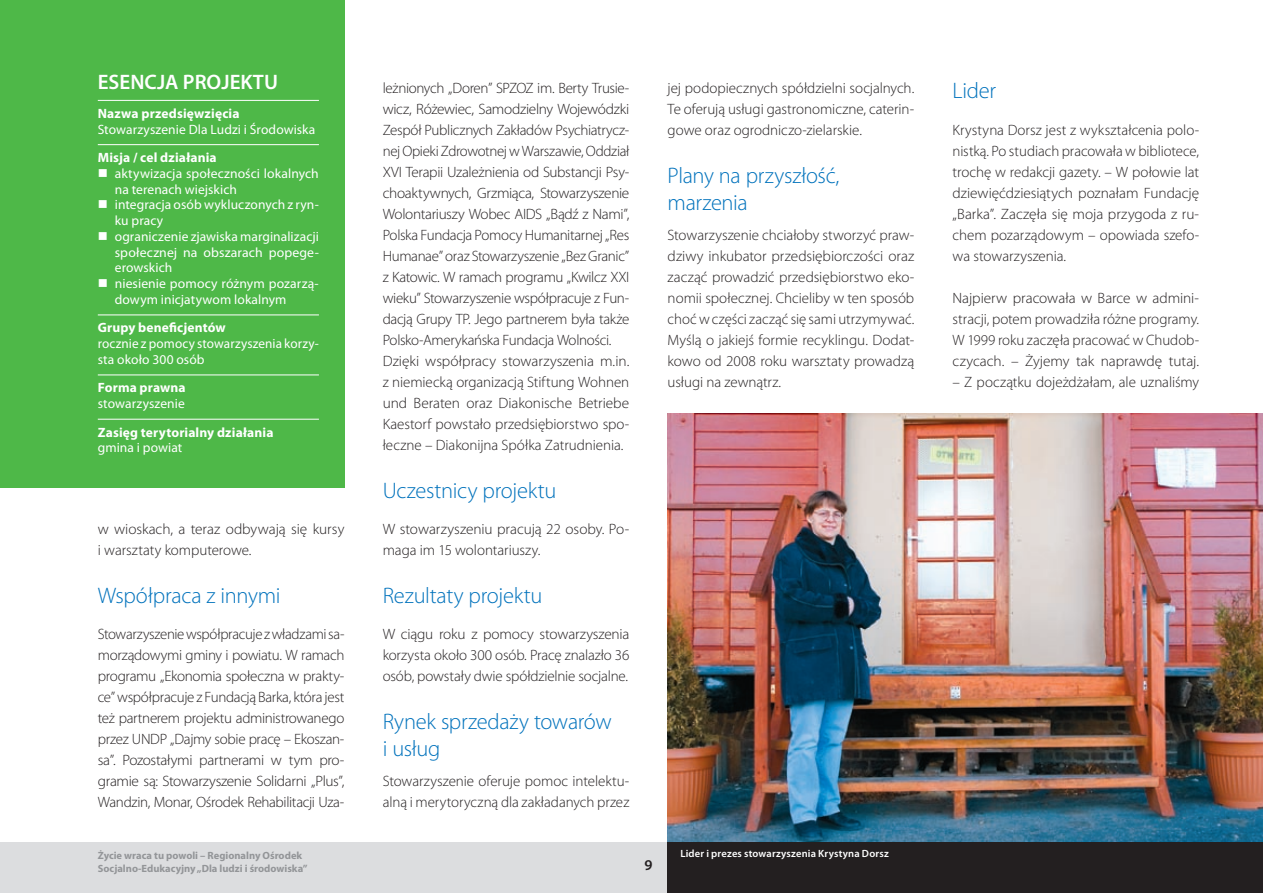
<style>
.page{position:relative;width:1263px;height:893px;background:#fff}
.page>*{position:absolute;margin:0;border:0;box-sizing:border-box;transform-origin:0 0}
.t1{font:300 22.5px/27px "Myriad Pro";letter-spacing:-.01em;color:#0072bc}
.t2{font:600 21px "Myriad Pro";color:#fff}
.t3{font:300 15px/21px "Myriad Pro";letter-spacing:-.01em;color:#231f20;text-align:justify}
.t4{font:13.5px/15.8px "Myriad Pro";letter-spacing:.005em;color:#fff}
.t5{font:700 13.5px "Myriad Pro";letter-spacing:.01em;color:#fff}
.t6{font:700 10.5px "Myriad Pro";color:#939598}
.t7{font:600 10.5px "Myriad Pro";letter-spacing:.02em;color:#fff}
</style>
<div class="page">
<div style="left:0;top:842px;width:668px;height:51px;background:#dcdddf"></div>
<div style="left:0;top:0;width:344px;height:488px;background:#4eb848"></div>
<hr style="left:98px;top:100px;width:221px;height:1px;background:#fff">
<hr style="left:98px;top:144px;width:221px;height:1px;background:#fff">
<hr style="left:98px;top:315px;width:221px;height:1px;background:#fff">
<hr style="left:98px;top:375px;width:221px;height:1px;background:#fff">
<hr style="left:98px;top:419px;width:221px;height:1px;background:#fff">
<div style="left:668px;top:842px;width:595px;height:51px;background:#231f20"></div>
<img style="left:668px;top:414px;width:595px;height:428px">
<h2 class="t2" style="left:98px;top:69px;width:182px">ESENCJA PROJEKTU</h2>
<p class="t5" style="left:98px;top:104px;width:143px">Nazwa przedsięwzięcia</p>
<p class="t4" style="left:98px;top:121px;width:219px">Stowarzyszenie Dla Ludzi i Środowiska</p>
<p class="t5" style="left:98px;top:149px;width:120px">Misja / cel działania</p>
<p class="t4" style="left:115px;top:165px;width:205px;text-indent:-17px">■ aktywizacja społeczności lokalnych na terenach wiejskich</p>
<p class="t4" style="left:115px;top:197px;width:206px;text-indent:-17px">■ integracja osób wykluczonych z ryn&shy;ku pracy</p>
<p class="t4" style="left:115px;top:228px;width:206px;text-align:justify;text-indent:-17px">■ ograniczenie zjawiska marginalizacji społecznej na obszarach popege&shy;erowskich</p>
<p class="t4" style="left:115px;top:275px;width:206px;text-indent:-17px">■ niesienie pomocy różnym pozarzą&shy;dowym inicjatywom lokalnym</p>
<p class="t5" style="left:98px;top:319px;width:130px">Grupy beneficjentów</p>
<p class="t4" style="left:98px;top:335px;width:223px">rocznie z pomocy stowarzyszenia korzy&shy;sta około 300 osób</p>
<p class="t5" style="left:98px;top:379px;width:89px">Forma prawna</p>
<p class="t4" style="left:98px;top:395px;width:89px">stowarzyszenie</p>
<p class="t5" style="left:98px;top:423px;width:177px">Zasięg terytorialny działania</p>
<p class="t4" style="left:98px;top:440px;width:86px">gmina i powiat</p>
<p class="t3" style="left:98px;top:519px;width:248px">w wioskach, a teraz odbywają się kursy i warsztaty komputerowe.</p>
<h1 class="t1" style="left:98px;top:582px;width:184px">Współpraca z innymi</h1>
<p class="t3" style="left:98px;top:624px;width:248px">Stowarzyszenie współpracuje z władzami sa&shy;morządowymi gminy i powiatu. W ramach programu „Ekonomia społeczna w prakty&shy;ce” współpracuje z Fundacją Barka, która jest też partnerem projektu administrowanego przez UNDP „Dajmy sobie pracę – Ekoszan&shy;sa”. Pozostałymi partnerami w tym pro&shy;gramie są: Stowarzyszenie Solidarni „Plus”, Wandzin, Monar, Ośrodek Rehabilitacji Uza-</p>
<p class="t3" style="left:383px;top:78px;width:248px;text-align:left">leżnionych „Doren” SPZOZ im. Berty Trusie&shy;wicz, Różewiec, Samodzielny Wojewódzki Zespół Publicznych Zakładów Psychiatrycz&shy;nej Opieki Zdrowotnej w Warszawie, Oddział XVI Terapii Uzależnienia od Substancji Psy&shy;choaktywnych, Grzmiąca, Stowarzyszenie Wolontariuszy Wobec AIDS „Bądź z Nami”, Polska Fundacja Pomocy Humanitarnej „Res Humanae” oraz Stowarzyszenie „Bez Granic” z Katowic. W ramach programu „Kwilcz XXI wieku” Stowarzyszenie współpracuje z Fun&shy;dacją Grupy TP. Jego partnerem była także Polsko-Amerykańska Fundacja Wolności.<br>Dzięki współpracy stowarzyszenia m.in. z niemiecką organizacją Stiftung Wohnen und Beraten oraz Diakonische Betriebe Kaestorf powstało przedsiębiorstwo spo&shy;łeczne – Diakonijna Spółka Zatrudnienia.</p>
<h1 class="t1" style="left:383px;top:477px;width:175px">Uczestnicy projektu</h1>
<p class="t3" style="left:383px;top:519px;width:248px">W stowarzyszeniu pracują 22 osoby. Po&shy;maga im 15 wolontariuszy.</p>
<h1 class="t1" style="left:383px;top:582px;width:161px">Rezultaty projektu</h1>
<p class="t3" style="left:383px;top:624px;width:248px">W ciągu roku z pomocy stowarzyszenia korzysta około 300 osób. Pracę znalazło 36 osób, powstały dwie spółdzielnie socjalne.</p>
<h1 class="t1" style="left:383px;top:708px;width:231px">Rynek sprzedaży towarów i usług</h1>
<p class="t3" style="left:383px;top:771px;width:248px">Stowarzyszenie oferuje pomoc intelektu&shy;alną i merytoryczną dla zakładanych przez</p>
<p class="t3" style="left:668px;top:78px;width:248px">jej podopiecznych spółdzielni socjalnych.<br>Te oferują usługi gastronomiczne, caterin&shy;gowe oraz ogrodniczo-zielarskie.</p>
<h1 class="t1" style="left:668px;top:162px;width:173px">Plany na przyszłość, marzenia</h1>
<p class="t3" style="left:668px;top:225px;width:248px">Stowarzyszenie chciałoby stworzyć praw&shy;dziwy inkubator przedsiębiorczości oraz zacząć prowadzić przedsiębiorstwo eko&shy;nomii społecznej. Chcieliby w ten sposób choć w części zacząć się sami utrzymywać.<br>Myślą o jakiejś formie recyklingu. Dodat&shy;kowo od 2008 roku warsztaty prowadzą usługi na zewnątrz.</p>
<p class="t6" style="left:98px;top:849px;width:206px">Życie wraca tu powoli – Regionalny Ośrodek</p>
<p class="t7" style="left:680px;top:847px;width:210px">Lider i prezes stowarzyszenia Krystyna Dorsz</p>
<p class="t6" style="left:98px;top:861px;width:211px">Socjalno-Edukacyjny „Dla ludzi i środowiska”</p>
<h1 class="t1" style="left:952px;top:77px;width:45px">Lider</h1>
<p class="t3" style="left:952px;top:120px;width:248px">Krystyna Dorsz jest z wykształcenia polo&shy;nistką. Po studiach pracowała w bibliotece, trochę w redakcji gazety. – W połowie lat dziewięćdziesiątych poznałam Fundację „Barka”. Zaczęła się moja przygoda z ru&shy;chem pozarządowym – opowiada szefo&shy;wa stowarzyszenia.</p>
<p class="t3" style="left:952px;top:288px;width:248px">Najpierw pracowała w Barce w admini&shy;stracji, potem prowadziła różne programy.<br>W 1999 roku zaczęła pracować w Chudob&shy;czycach. – Żyjemy tak naprawdę tutaj.</p>
<p class="t3" style="left:952px;top:372px;width:248px">– Z początku dojeżdżałam, ale uznaliśmy</p>
</div>
